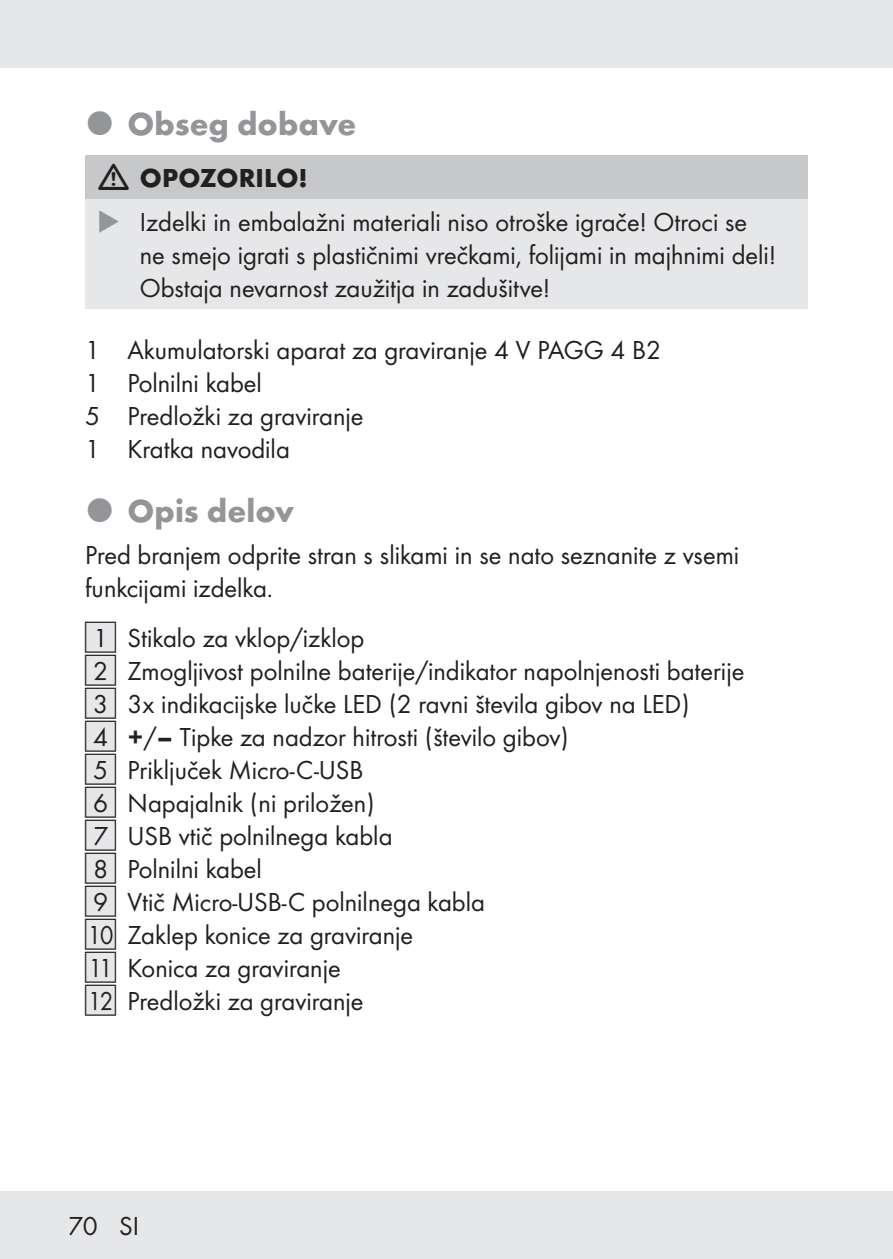
<style>
.page{position:relative;width:893px;height:1259px;background:#fff}
.page>*{position:absolute;margin:0;border:0;box-sizing:border-box;transform-origin:0 0}
.t1{font:700 33px "Futura";color:#939598}
.Indent{font:27px "Futura Boo";color:#231f20}
.Body{font:27px/33px "Futura Boo";color:#231f20}
.Indent_SB{font:27px "Futura Boo";color:#231f20}
.t2{font:700 27px "Futura";color:#231f20}
.s1{color:#939598}
.s2{font-family:"IMP Lidl Num Box";font-size:23.7px;color:#e6e7e9}
.s3{font-family:"IMP Lidl Num Box";font-size:23.7px}
.s4{font-family:"Futura";font-weight:700}
</style>
<div class="page">
<div style="left:0;top:1191px;width:893px;height:68px;background:#e6e7e9"></div>
<div style="left:0;top:0;width:893px;height:68px;background:#e6e7e9"></div>
<div style="left:85px;top:155px;width:723px;height:44px;background:#c7c8ca"></div>
<div style="left:85px;top:199px;width:723px;height:109px;background:#e6e7e9"></div>
<p class="t1" style="left:128px;top:99px;width:230px">Obseg dobave</p>
<p class="t2" style="left:140px;top:158px;width:169px">OPOZORILO!</p>
<p class="Body" style="left:140px;top:204px;width:638px;text-indent:-43px"><span class="s1">◆</span> Izdelki in embalažni materiali niso otroške igrače! Otroci se ne smejo igrati s plastičnimi vrečkami, folijami in majhnimi deli!<br>Obstaja nevarnost zaužitja in zadušitve!</p>
<p class="Indent_SB" style="left:85px;top:331px;width:577px">1 Akumulatorski aparat za graviranje 4 V PAGG 4 B2</p>
<p class="Indent" style="left:85px;top:364px;width:178px">1 Polnilni kabel</p>
<p class="Indent" style="left:85px;top:397px;width:280px">5 Predložki za graviranje</p>
<p class="Indent" style="left:85px;top:430px;width:206px">1 Kratka navodila</p>
<p class="t1" style="left:128px;top:487px;width:168px">Opis delov</p>
<p class="Body" style="left:85px;top:537px;width:656px">Pred branjem odprite stran s slikami in se nato seznanite z vsemi funkcijami izdelka.</p>
<p class="Indent_SB" style="left:85px;top:619px;width:281px"><span class="s2">[</span><span class="s3">1]</span> Stikalo za vklop/izklop</p>
<p class="Indent" style="left:85px;top:652px;width:661px"><span class="s2">[</span><span class="s3">2]</span> Zmogljivost polnilne baterije/indikator napolnjenosti baterije</p>
<p class="Indent" style="left:85px;top:685px;width:606px"><span class="s2">[</span><span class="s3">3]</span> 3x indikacijske lučke LED (2 ravni števila gibov na LED)</p>
<p class="Indent" style="left:85px;top:718px;width:485px"><span class="s2">[</span><span class="s3">4]</span> <span class="s4">+</span>/<span class="s4">–</span> Tipke za nadzor hitrosti (število gibov)</p>
<p class="Indent" style="left:85px;top:751px;width:280px"><span class="s2">[</span><span class="s3">5]</span> Priključek Micro-C-USB</p>
<p class="Indent" style="left:85px;top:784px;width:291px"><span class="s2">[</span><span class="s3">6]</span> Napajalnik (ni priložen)</p>
<p class="Indent" style="left:85px;top:817px;width:309px"><span class="s2">[</span><span class="s3">7]</span> USB vtič polnilnega kabla</p>
<p class="Indent" style="left:85px;top:850px;width:178px"><span class="s2">[</span><span class="s3">8]</span> Polnilni kabel</p>
<p class="Indent" style="left:85px;top:883px;width:401px"><span class="s2">[</span><span class="s3">9]</span> Vtič Micro-USB-C polnilnega kabla</p>
<p class="Indent" style="left:85px;top:916px;width:330px"><span class="s2">[</span><span class="s3">10]</span> Zaklep konice za graviranje</p>
<p class="Indent" style="left:85px;top:949px;width:257px"><span class="s2">[</span><span class="s3">11]</span> Konica za graviranje</p>
<p class="Indent" style="left:85px;top:982px;width:280px"><span class="s2">[</span><span class="s3">12]</span> Predložki za graviranje</p>
<p class="Body" style="left:68px;top:1208px;width:72px">70 SI</p>
</div>
